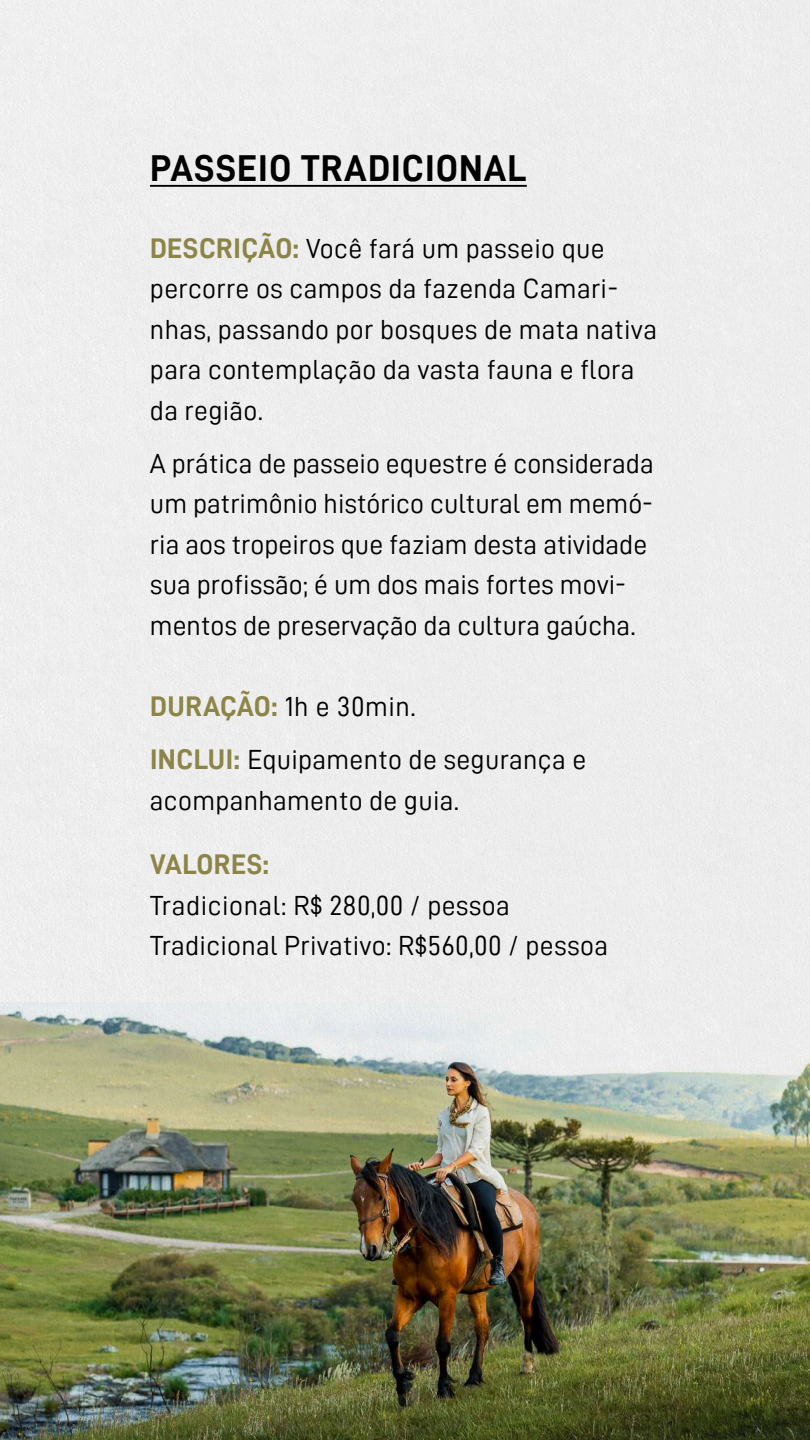
<style>
.page{position:relative;width:810px;height:1440px;background:#fff}
.page>*{position:absolute;margin:0;border:0;box-sizing:border-box;transform-origin:0 0}
.t1{font:37.5px "D DIN Bold";letter-spacing:.03em;color:#000}
.t2{font:28.5px "D DIN Bold";letter-spacing:.01em;color:#8c8547}
.t3{font:27.75px/40.5px "D DIN";letter-spacing:.01em;color:#000}
.s1{font-family:"D DIN Bold";font-size:28.5px;color:#8c8547}
</style>
<div class="page">
<div style="left:0;top:0;width:810px;height:1002px;background:#ededed"></div>
<img style="left:0;top:1002px;width:810px;height:438px">
<hr style="left:150px;top:185px;width:377px;height:2px;background:#000">
<h1 class="t1" style="left:150px;top:147px;width:378px">PASSEIO TRADICIONAL</h1>
<p class="t3" style="left:150px;top:227px;width:509px"><span class="s1">DESCRIÇÃO:</span> Você fará um passeio que percorre os campos da fazenda Camari&shy;nhas, passando por bosques de mata nativa para contemplação da vasta fauna e flora da região.</p>
<p class="t3" style="left:150px;top:443px;width:505px">A prática de passeio equestre é considerada um patrimônio histórico cultural em memó&shy;ria aos tropeiros que faziam desta atividade sua profissão; é um dos mais fortes movi&shy;mentos de preservação da cultura gaúcha.</p>
<p class="t3" style="left:150px;top:679px;width:438px;line-height:53.2px"><span class="s1">DURAÇÃO:</span> 1h e 30min.<br><span class="s1">INCLUI:</span> Equipamento de segurança e</p>
<p class="t3" style="left:150px;top:779px;width:311px">acompanhamento de guia.</p>
<p class="t2" style="left:150px;top:849px;width:120px">VALORES:</p>
<p class="t3" style="left:150px;top:884px;width:460px">Tradicional: R$ 280,00 / pessoa<br>Tradicional Privativo: R$560,00 / pessoa</p>
</div>
